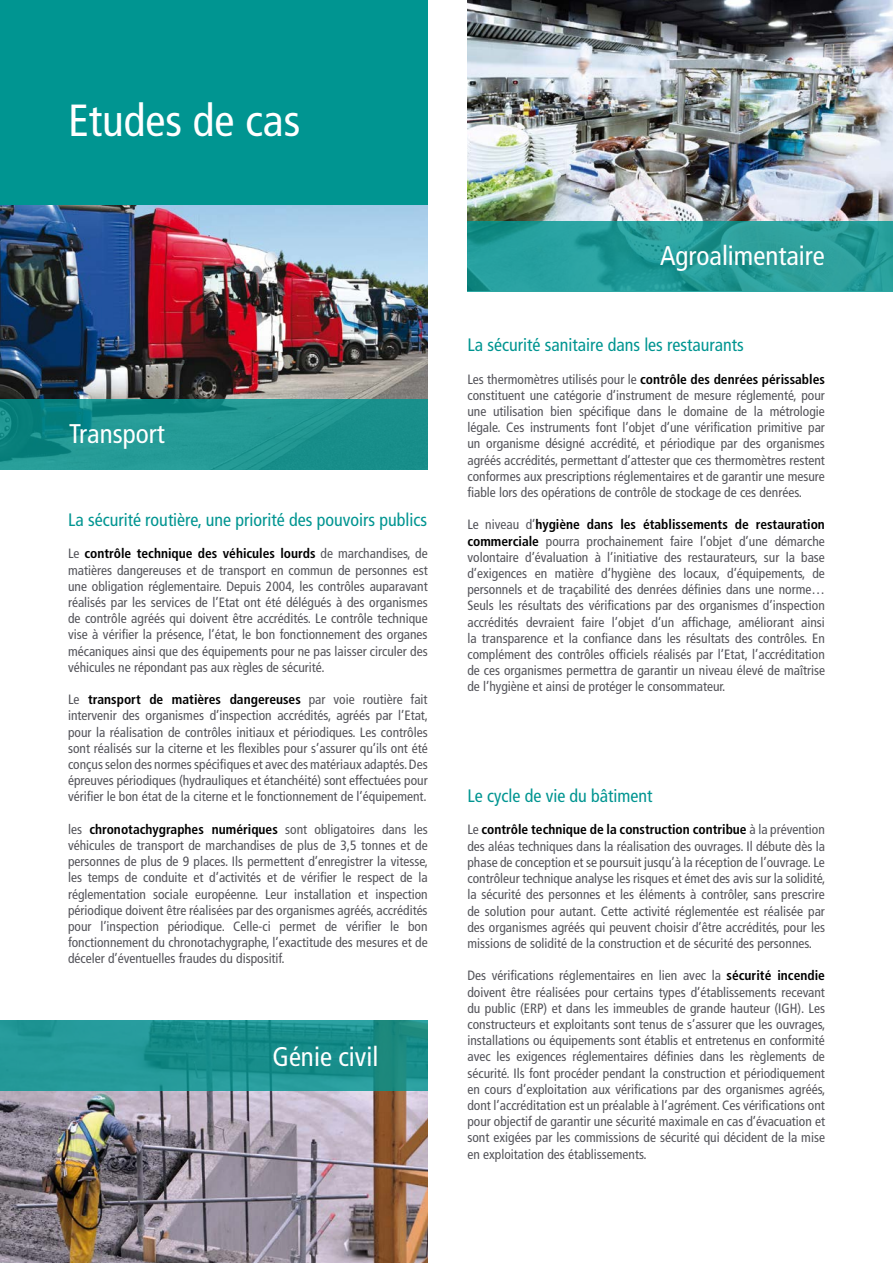
<style>
.page{position:relative;width:893px;height:1263px;background:#fff}
.page>*{position:absolute;margin:0;border:0;box-sizing:border-box;transform-origin:0 0}
.t1{font:condensed 45px "Frutiger LT Std";color:#fff}
.t2{font:condensed 27px "Frutiger LT Std";color:#fff}
.t3{font:condensed 18px "Frutiger LT Std";color:#009591}
.t4{font:condensed 13.5px/16.2px "Frutiger LT Std";color:#54545a;text-align:justify}
.s1{font-weight:700;color:#000}
</style>
<div class="page">
<img style="left:0;top:1091px;width:428px;height:172px">
<img style="left:467px;top:0;width:426px;height:221px">
<img style="left:0;top:204px;width:428px;height:196px">
<svg style="left:467px;top:221px;width:426px;height:70px;background:#259b99"></svg>
<div style="left:0;top:0;width:428px;height:204px;background:#009591"></div>
<svg style="left:0;top:400px;width:428px;height:70px;background:#1a918d"></svg>
<svg style="left:0;top:1020px;width:428px;height:71px;background:#1e9290"></svg>
<h1 class="t1" style="left:68px;top:94px;width:234px">Etudes de cas</h1>
<h2 class="t2" style="left:69px;top:417px;width:97px">Transport</h2>
<h3 class="t3" style="left:68px;top:509px;width:361px">La sécurité routière, une priorité des pouvoirs publics</h3>
<p class="t4" style="left:68px;top:546px;width:361px">Le <span class="s1">contrôle technique des véhicules lourds</span> de marchandises, de matières dangereuses et de transport en commun de personnes est une obligation réglementaire. Depuis 2004, les contrôles auparavant réalisés par les services de l’Etat ont été délégués à des organismes de contrôle agréés qui doivent être accrédités. Le contrôle technique vise à vérifier la présence, l’état, le bon fonctionnement des organes mécaniques ainsi que des équipements pour ne pas laisser circuler des véhicules ne répondant pas aux règles de sécurité.</p>
<p class="t4" style="left:68px;top:691px;width:362px">Le <span class="s1">transport de matières dangereuses</span> par voie routière fait intervenir des organismes d’inspection accrédités, agréés par l’Etat, pour la réalisation de contrôles initiaux et périodiques. Les contrôles sont réalisés sur la citerne et les flexibles pour s’assurer qu’ils ont été conçus selon des normes spécifiques et avec des matériaux adaptés. Des épreuves périodiques (hydrauliques et étanchéité) sont effectuées pour vérifier le bon état de la citerne et le fonctionnement de l’équipement.</p>
<p class="t4" style="left:68px;top:821px;width:362px">les <span class="s1">chronotachygraphes numériques</span> sont obligatoires dans les véhicules de transport de marchandises de plus de 3,5 tonnes et de personnes de plus de 9 places. Ils permettent d’enregistrer la vitesse, les temps de conduite et d’activités et de vérifier le respect de la réglementation sociale européenne. Leur installation et inspection périodique doivent être réalisées par des organismes agréés, accrédités pour l’inspection périodique. Celle-ci permet de vérifier le bon fonctionnement du chronotachygraphe, l’exactitude des mesures et de déceler d’éventuelles fraudes du dispositif.</p>
<h2 class="t2" style="left:272px;top:1041px;width:107px">Génie civil</h2>
<h2 class="t2" style="left:660px;top:240px;width:166px">Agroalimentaire</h2>
<h3 class="t3" style="left:467px;top:334px;width:278px">La sécurité sanitaire dans les restaurants</h3>
<p class="t4" style="left:467px;top:371px;width:359px">Les thermomètres utilisés pour le <span class="s1">contrôle des denrées périssables </span>constituent une catégorie d’instrument de mesure réglementé, pour une utilisation bien spécifique dans le domaine de la métrologie légale. Ces instruments font l’objet d’une vérification primitive par un organisme désigné accrédité, et périodique par des organismes agréés accrédités, permettant d’attester que ces thermomètres restent conformes aux prescriptions réglementaires et de garantir une mesure fiable lors des opérations de contrôle de stockage de ces denrées.</p>
<p class="t4" style="left:467px;top:517px;width:359px">Le niveau d’<span class="s1">hygiène dans les établissements de restauration commerciale</span> pourra prochainement faire l’objet d’une démarche volontaire d’évaluation à l’initiative des restaurateurs, sur la base d’exigences en matière d’hygiène des locaux, d’équipements, de personnels et de traçabilité des denrées définies dans une norme… Seuls les résultats des vérifications par des organismes d’inspection accrédités devraient faire l’objet d’un affichage, améliorant ainsi la transparence et la confiance dans les résultats des contrôles. En complément des contrôles officiels réalisés par l’Etat, l’accréditation de ces organismes permettra de garantir un niveau élevé de maîtrise de l’hygiène et ainsi de protéger le consommateur.</p>
<h3 class="t3" style="left:467px;top:785px;width:187px">Le cycle de vie du bâtiment</h3>
<p class="t4" style="left:467px;top:822px;width:360px">Le <span class="s1">contrôle technique de la construction contribue</span> à la prévention des aléas techniques dans la réalisation des ouvrages. Il débute dès la phase de conception et se poursuit jusqu’à la réception de l’ouvrage. Le contrôleur technique analyse les risques et émet des avis sur la solidité, la sécurité des personnes et les éléments à contrôler, sans prescrire de solution pour autant. Cette activité réglementée est réalisée par des organismes agréés qui peuvent choisir d’être accrédités, pour les missions de solidité de la construction et de sécurité des personnes.</p>
<p class="t4" style="left:467px;top:968px;width:359px">Des vérifications réglementaires en lien avec la <span class="s1">sécurité incendie </span>doivent être réalisées pour certains types d’établissements recevant du public (ERP) et dans les immeubles de grande hauteur (IGH). Les constructeurs et exploitants sont tenus de s’assurer que les ouvrages, installations ou équipements sont établis et entretenus en conformité avec les exigences réglementaires définies dans les règlements de sécurité. Ils font procéder pendant la construction et périodiquement en cours d’exploitation aux vérifications par des organismes agréés, dont l’accréditation est un préalable à l’agrément. Ces vérifications ont pour objectif de garantir une sécurité maximale en cas d’évacuation et sont exigées par les commissions de sécurité qui décident de la mise en exploitation des établissements.</p>
</div>
